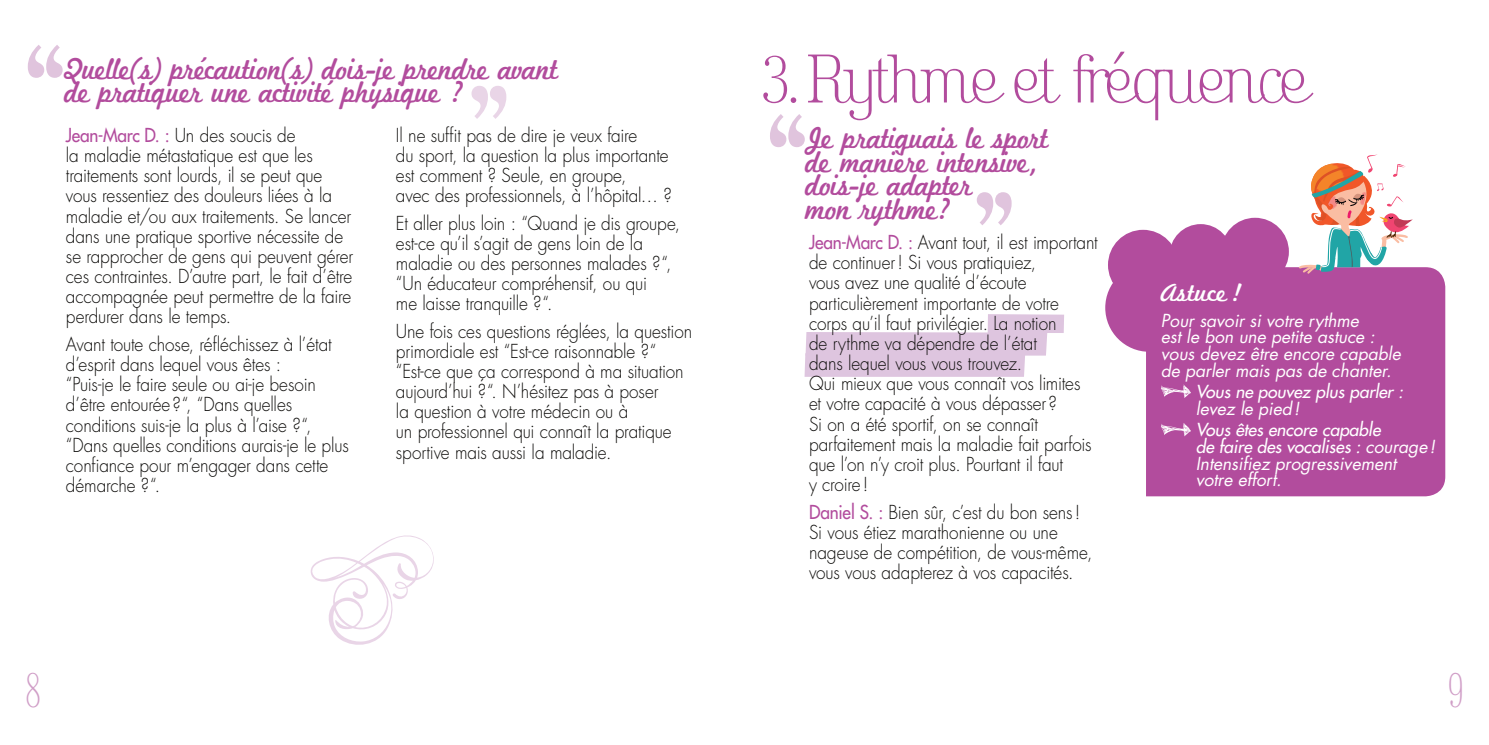
<style>
.page{position:relative;width:1489px;height:745px;background:#fff}
.page>*{position:absolute;margin:0;border:0;box-sizing:border-box;transform-origin:0 0}
.t1{font:71.75px "Kursivschrift Steh Har";letter-spacing:-.055em;color:#b24c9d}
.t2{font:52.5px "Kursivschrift Steh Har";color:#d09ec7;scale:.7 1}
.t3{font:31.5px/23.6px "Marketing Script";letter-spacing:-.03em;color:#b24c9d;scale:.93 1}
.t4{font:26.25px "Marketing Script";color:#fff}
.t5{font:300 18.72px/20.1px "Futura";letter-spacing:-.01em;color:#0e0d0b;scale:.92 1}
.t6{font:italic 17.5px/16.6px "Futura";letter-spacing:-.005em;color:#fff}
.t7{font:italic 17.5px "Futura";letter-spacing:-.005em;color:#fff}
.s1{font-weight:400;color:#b24c9d}
.s2{font-style:inherit}
</style>
<div class="page">
<div style="left:1220px;top:218px;width:68px;height:67px;background:#b24c9d;border-radius:50%"></div>
<div style="left:1169px;top:224px;width:62px;height:62px;background:#b24c9d;border-radius:50%"></div>
<div style="left:1107px;top:230px;width:71px;height:70px;background:#b24c9d;border-radius:50%"></div>
<div style="left:1105px;top:263px;width:88px;height:88px;background:#b24c9d;border-radius:50%"></div>
<div style="left:1145px;top:267px;width:300px;height:229px;background:#b24c9d"></div>
<svg style="left:1160px;top:384px;width:30px;height:14px"></svg>
<svg style="left:1160px;top:422px;width:30px;height:14px"></svg>
<svg style="left:1296px;top:154px;width:116px;height:120px"></svg>
<div style="left:987px;top:314px;width:77px;height:19px;background:#dec5df"></div>
<div style="left:804px;top:332px;width:243px;height:44px;background:#dec5df"></div>
<svg style="left:28px;top:45px;width:35px;height:33px"></svg>
<svg style="left:471px;top:86px;width:35px;height:33px"></svg>
<svg style="left:770px;top:114px;width:34px;height:33px"></svg>
<svg style="left:976px;top:192px;width:35px;height:33px"></svg>
<svg style="left:310px;top:535px;width:124px;height:110px"></svg>
<h3 class="t3" style="left:64px;top:59px;width:532px">Quelle(s) précaution(s) dois-je prendre avant de pratiquer une activité physique ?</h3>
<h1 class="t1" style="left:760px;top:53px;width:548px">3. Rythme et fréquence</h1>
<h3 class="t3" style="left:805px;top:128px;width:263px">Je pratiquais le sport de manière intensive, dois-je adapter<br>mon rythme?</h3>
<p class="t5" style="left:396px;top:126px;width:301px">Il ne suffit pas de dire je veux faire<br>du sport, la question la plus importante est comment ? Seule, en groupe,<br>avec des professionnels, à l’hôpital… ?</p>
<p class="t5" style="left:396px;top:214px;width:310px">Et aller plus loin : “Quand je dis groupe, est-ce qu’il s’agit de gens loin de la maladie ou des personnes malades ?“, “Un éducateur compréhensif, ou qui<br>me laisse tranquille ?“.</p>
<p class="t5" style="left:396px;top:322px;width:323px">Une fois ces questions réglées, la question primordiale est “Est-ce raisonnable ?“ “Est-ce que ça correspond à ma situation aujourd’hui ?“. N’hésitez pas à poser<br>la question à votre médecin ou à<br>un professionnel qui connaît la pratique sportive mais aussi la maladie.</p>
<p class="t5" style="left:66px;top:126px;width:314px"><span class="s1">Jean-Marc D. :</span> Un des soucis de<br>la maladie métastatique est que les traitements sont lourds, il se peut que vous ressentiez des douleurs liées à la maladie et/ou aux traitements. Se lancer dans une pratique sportive nécessite de se rapprocher de gens qui peuvent gérer ces contraintes. D’autre part, le fait d’être accompagnée peut permettre de la faire perdurer dans le temps.</p>
<p class="t5" style="left:66px;top:335px;width:309px">Avant toute chose, réfléchissez à l’état d’esprit dans lequel vous êtes :<br>“Puis-je le faire seule ou ai-je besoin d’être entourée ?“, “Dans quelles conditions suis-je la plus à l’aise ?“, “Dans quelles conditions aurais-je le plus confiance pour m’engager dans cette démarche ?“.</p>
<p class="t5" style="left:809px;top:234px;width:315px"><span class="s1">Jean-Marc D. :</span> Avant tout, il est important de continuer ! Si vous pratiquiez,<br>vous avez une qualité d’écoute particulièrement importante de votre corps qu’il faut privilégier. La notion<br>de rythme va dépendre de l’état<br>dans lequel vous vous trouvez.<br>Qui mieux que vous connaît vos limites<br>et votre capacité à vous dépasser ?<br>Si on a été sportif, on se connaît parfaitement mais la maladie fait parfois que l’on n’y croit plus. Pourtant il faut<br>y croire !</p>
<p class="t5" style="left:809px;top:503px;width:309px"><span class="s1">Daniel S. :</span> Bien sûr, c’est du bon sens !<br>Si vous étiez marathonienne ou une nageuse de compétition, de vous-même, vous vous adapterez à vos capacités.</p>
<h3 class="t4" style="left:1160px;top:277px;width:84px">Astuce !</h3>
<p class="t6" style="left:1160px;top:313px;width:241px">Pour savoir si votre rythme<br>est le bon une petite astuce : vous devez être encore capable de parler mais pas de chanter.</p>
<p class="t7" style="left:1195px;top:381px;width:209px">Vous ne pouvez plus parler :</p>
<p class="t6" style="left:1195px;top:401px;width:106px">levez le pied !</p>
<p class="t6" style="left:1195px;top:423px;width:241px"><span class="s2">Vous êtes encore capable<br>de faire des vocalises :</span> courage !<br>Intensifiez progressivement votre effort.</p>
<h2 class="t2" style="left:25px;top:670px;width:25px">8</h2>
<h2 class="t2" style="left:1447px;top:670px;width:25px">9</h2>
</div>
